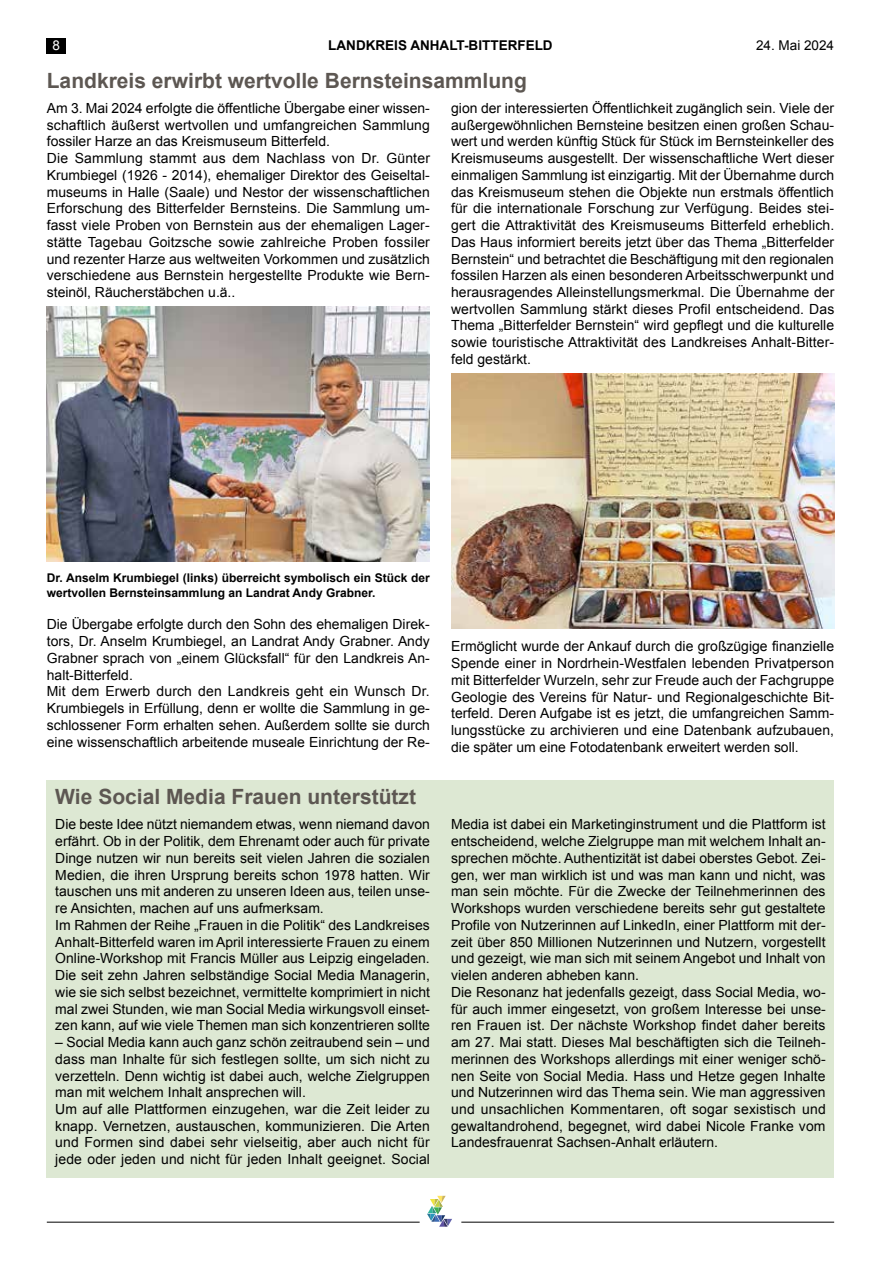
<style>
.page{position:relative;width:881px;height:1263px;background:#fff}
.page>*{position:absolute;margin:0;border:0;box-sizing:border-box;transform-origin:0 0}
.t1{font:700 21px "Arial";color:#5d5752}
.t2{font:13.95px/16.8px "Arial";color:#000}
.t3{font:700 13.5px "Arial";color:#000}
.t4{font:13.5px "Arial";color:#000}
.t5{font:13.5px "Arial";color:#fff}
.t6{font:700 12px/14.4px "Arial";color:#000}
</style>
<div class="page">
<div style="left:47px;top:38px;width:19px;height:16px;background:#000"></div>
<hr style="left:47px;top:1222px;width:372px;height:1px;background:#000">
<hr style="left:461px;top:1222px;width:372px;height:1px;background:#000">
<svg style="left:427px;top:1196px;width:25px;height:31px"></svg>
<img style="left:47px;top:306px;width:382px;height:255px">
<img style="left:451px;top:373px;width:382px;height:255px">
<div style="left:47px;top:780px;width:786px;height:398px;background:#dde8d3"></div>
<p class="t5" style="left:52px;top:37px;width:9px">8</p>
<p class="t3" style="left:328px;top:38px;width:226px">LANDKREIS ANHALT-BITTERFELD</p>
<p class="t4" style="left:755px;top:37px;width:80px">24. Mai 2024</p>
<h1 class="t1" style="left:47px;top:68px;width:481px">Landkreis erwirbt wertvolle Bernsteinsammlung</h1>
<p class="t2" style="left:47px;top:100px;width:384px">Am 3. Mai 2024 erfolgte die öffentliche Übergabe einer wissen&shy;schaftlich äußerst wertvollen und umfangreichen Sammlung fossiler Harze an das Kreismuseum Bitterfeld.<br>Die Sammlung stammt aus dem Nachlass von Dr. Günter Krumbiegel (1926 - 2014), ehemaliger Direktor des Geiseltal&shy;museums in Halle (Saale) und Nestor der wissenschaftlichen Erforschung des Bitterfelder Bernsteins. Die Sammlung um&shy;fasst viele Proben von Bernstein aus der ehemaligen Lager&shy;stätte Tagebau Goitzsche sowie zahlreiche Proben fossiler und rezenter Harze aus weltweiten Vorkommen und zusätzlich verschiedene aus Bernstein hergestellte Produkte wie Bern&shy;steinöl, Räucherstäbchen u.ä..</p>
<p class="t2" style="left:451px;top:100px;width:384px;text-align:justify">gion der interessierten Öffentlichkeit zugänglich sein. Viele der außergewöhnlichen Bernsteine besitzen einen großen Schau&shy;wert und werden künftig Stück für Stück im Bernsteinkeller des Kreismuseums ausgestellt. Der wissenschaftliche Wert dieser einmaligen Sammlung ist einzigartig. Mit der Übernahme durch das Kreismuseum stehen die Objekte nun erstmals öffentlich für die internationale Forschung zur Verfügung. Beides stei&shy;gert die Attraktivität des Kreismuseums Bitterfeld erheblich.<br>Das Haus informiert bereits jetzt über das Thema „Bitterfelder Bernstein“ und betrachtet die Beschäftigung mit den regionalen fossilen Harzen als einen besonderen Arbeitsschwerpunkt und herausragendes Alleinstellungsmerkmal. Die Übernahme der wertvollen Sammlung stärkt dieses Profil entscheidend. Das Thema „Bitterfelder Bernstein“ wird gepflegt und die kulturelle sowie touristische Attraktivität des Landkreises Anhalt-Bitter&shy;feld gestärkt.</p>
<p class="t6" style="left:47px;top:571px;width:384px">Dr. Anselm Krumbiegel (links) überreicht symbolisch ein Stück der wertvollen Bernsteinsammlung an Landrat Andy Grabner.</p>
<p class="t2" style="left:47px;top:616px;width:384px">Die Übergabe erfolgte durch den Sohn des ehemaligen Direk&shy;tors, Dr. Anselm Krumbiegel, an Landrat Andy Grabner. Andy Grabner sprach von „einem Glücksfall“ für den Landkreis An&shy;halt-Bitterfeld.<br>Mit dem Erwerb durch den Landkreis geht ein Wunsch Dr.<br>Krumbiegels in Erfüllung, denn er wollte die Sammlung in ge&shy;schlossener Form erhalten sehen. Außerdem sollte sie durch eine wissenschaftlich arbeitende museale Einrichtung der Re-</p>
<h1 class="t1" style="left:55px;top:785px;width:362px">Wie Social Media Frauen unterstützt</h1>
<p class="t2" style="left:55px;top:816px;width:376px">Die beste Idee nützt niemandem etwas, wenn niemand davon erfährt. Ob in der Politik, dem Ehrenamt oder auch für private Dinge nutzen wir nun bereits seit vielen Jahren die sozialen Medien, die ihren Ursprung bereits schon 1978 hatten. Wir tauschen uns mit anderen zu unseren Ideen aus, teilen unse&shy;re Ansichten, machen auf uns aufmerksam.<br>Im Rahmen der Reihe „Frauen in die Politik“ des Landkreises Anhalt-Bitterfeld waren im April interessierte Frauen zu einem Online-Workshop mit Francis Müller aus Leipzig eingeladen.<br>Die seit zehn Jahren selbständige Social Media Managerin, wie sie sich selbst bezeichnet, vermittelte komprimiert in nicht mal zwei Stunden, wie man Social Media wirkungsvoll einset&shy;zen kann, auf wie viele Themen man sich konzentrieren sollte</p>
<p class="t2" style="left:55px;top:1034px;width:376px">– Social Media kann auch ganz schön zeitraubend sein – und dass man Inhalte für sich festlegen sollte, um sich nicht zu verzetteln. Denn wichtig ist dabei auch, welche Zielgruppen man mit welchem Inhalt ansprechen will.<br>Um auf alle Plattformen einzugehen, war die Zeit leider zu knapp. Vernetzen, austauschen, kommunizieren. Die Arten und Formen sind dabei sehr vielseitig, aber auch nicht für jede oder jeden und nicht für jeden Inhalt geeignet. Social</p>
<p class="t2" style="left:451px;top:638px;width:384px;text-align:justify">Ermöglicht wurde der Ankauf durch die großzügige finanzielle Spende einer in Nordrhein-Westfalen lebenden Privatperson mit Bitterfelder Wurzeln, sehr zur Freude auch der Fachgruppe Geologie des Vereins für Natur- und Regionalgeschichte Bit&shy;terfeld. Deren Aufgabe ist es jetzt, die umfangreichen Samm&shy;lungsstücke zu archivieren und eine Datenbank aufzubauen, die später um eine Fotodatenbank erweitert werden soll.</p>
<p class="t2" style="left:451px;top:816px;width:376px">Media ist dabei ein Marketinginstrument und die Plattform ist entscheidend, welche Zielgruppe man mit welchem Inhalt an&shy;sprechen möchte. Authentizität ist dabei oberstes Gebot. Zei&shy;gen, wer man wirklich ist und was man kann und nicht, was man sein möchte. Für die Zwecke der Teilnehmerinnen des Workshops wurden verschiedene bereits sehr gut gestaltete Profile von Nutzerinnen auf LinkedIn, einer Plattform mit der&shy;zeit über 850 Millionen Nutzerinnen und Nutzern, vorgestellt und gezeigt, wie man sich mit seinem Angebot und Inhalt von vielen anderen abheben kann.<br>Die Resonanz hat jedenfalls gezeigt, dass Social Media, wo&shy;für auch immer eingesetzt, von großem Interesse bei unse&shy;ren Frauen ist. Der nächste Workshop findet daher bereits am 27. Mai statt. Dieses Mal beschäftigten sich die Teilneh&shy;merinnen des Workshops allerdings mit einer weniger schö&shy;nen Seite von Social Media. Hass und Hetze gegen Inhalte und Nutzerinnen wird das Thema sein. Wie man aggressiven und unsachlichen Kommentaren, oft sogar sexistisch und gewaltandrohend, begegnet, wird dabei Nicole Franke vom Landesfrauenrat Sachsen-Anhalt erläutern.</p>
</div>
